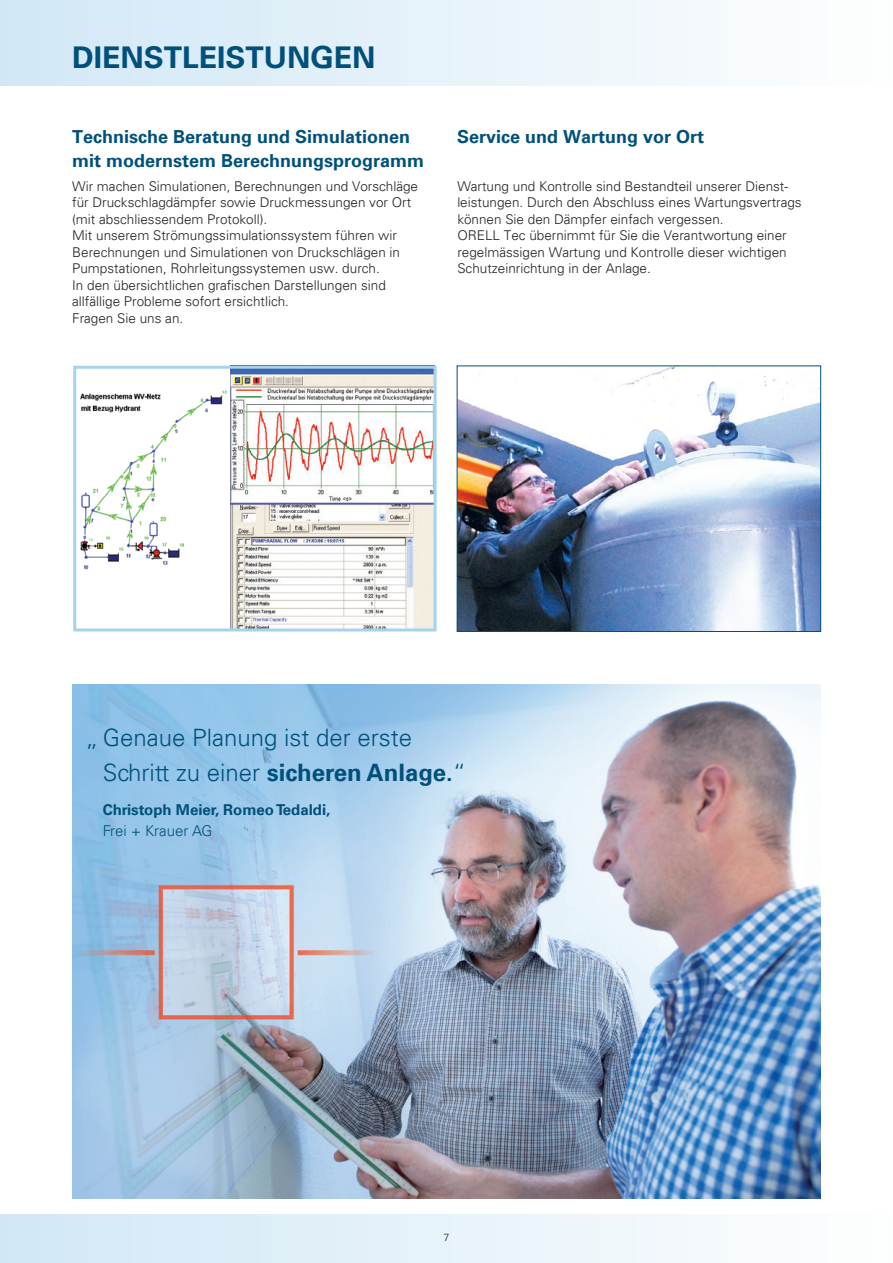
<style>
.page{position:relative;width:893px;height:1263px;background:#fff}
.page>*{position:absolute;margin:0;border:0;box-sizing:border-box;transform-origin:0 0}
.t1{font:700 30px "Univers LT";color:#00507b}
.t2{font:300 24px/34.8px "Univers LT";color:#00507b}
.t3{font:700 18px/24px "Univers LT";color:#00507b}
.t4{font:700 15px "Univers LT";color:#00507b}
.t5{font:300 15px "Univers LT";color:#00507b}
.t6{font:300 13.5px/16.5px "Univers LT";color:#231f20}
.t7{font:300 10.5px "Univers LT";color:#231f20}
.s1{font-weight:700}
</style>
<div class="page">
<div style="left:0;top:0;width:893px;height:85px;background:linear-gradient(to right,#d1e7f6,#fefefe)"></div>
<div style="left:0;top:1214px;width:893px;height:49px;background:linear-gradient(to right,#d1e7f6,#fefefe)"></div>
<img style="left:72px;top:685px;width:749px;height:513px">
<img style="left:80px;top:390px;width:147px;height:180px">
<img style="left:230px;top:370px;width:203px;height:257px">
<div style="left:73px;top:366px;width:364px;height:265px;border:3px solid #a5d2ed"></div>
<img style="left:459px;top:368px;width:360px;height:262px">
<div style="left:457px;top:366px;width:364px;height:266px;border:1px solid #00507b"></div>
<h1 class="t1" style="left:72px;top:40px;width:305px">DIENSTLEISTUNGEN</h1>
<h3 class="t3" style="left:72px;top:125px;width:354px">Technische Beratung und Simulationen mit modernstem Berechnungsprogramm</h3>
<h3 class="t3" style="left:457px;top:125px;width:249px">Service und Wartung vor Ort</h3>
<p class="t6" style="left:72px;top:178px;width:347px">Wir machen Simulationen, Berechnungen und Vorschläge für Druckschlagdämpfer sowie Druckmessungen vor Ort (mit abschliessendem Protokoll).<br>Mit unserem Strömungssimulationssystem führen wir Berechnungen und Simulationen von Druckschlägen in Pumpstationen, Rohrleitungssystemen usw. durch.<br>In den übersichtlichen grafischen Darstellungen sind allfällige Probleme sofort ersichtlich.<br>Fragen Sie uns an.</p>
<p class="t6" style="left:457px;top:178px;width:346px">Wartung und Kontrolle sind Bestandteil unserer Dienst&shy;leistungen. Durch den Abschluss eines Wartungsvertrags können Sie den Dämpfer einfach vergessen.<br>ORELL Tec übernimmt für Sie die Verantwortung einer regelmässigen Wartung und Kontrolle dieser wichtigen Schutzeinrichtung in der Anlage.</p>
<h2 class="t2" style="left:103px;top:720px;width:365px;text-indent:-17px">„ Genaue Planung ist der erste<br>Schritt zu einer <span class="s1">sicheren Anlage.</span>“</h2>
<p class="t4" style="left:103px;top:801px;width:229px">Christoph Meier, Romeo Tedaldi,</p>
<p class="t5" style="left:103px;top:822px;width:111px">Frei + Krauer AG</p>
<p class="t7" style="left:444px;top:1231px;width:7px">7</p>
</div>
